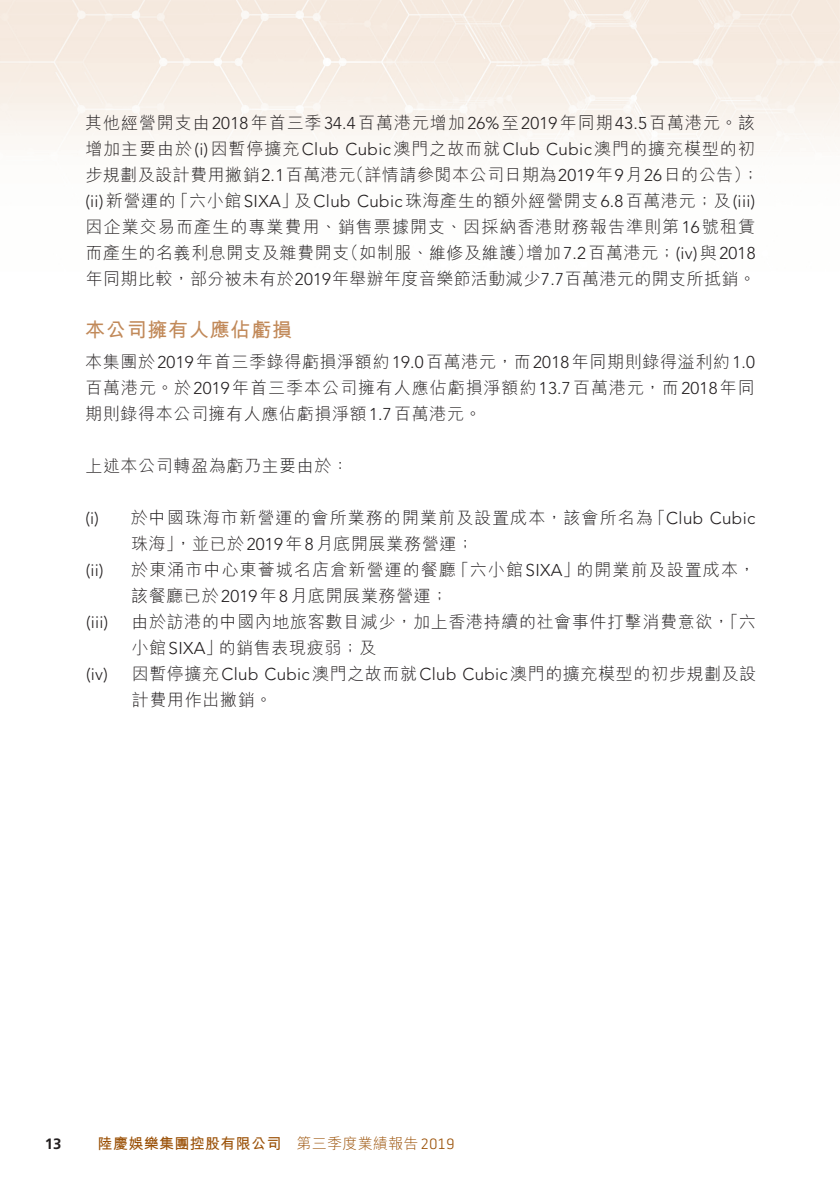
<style>
.page{position:relative;width:840px;height:1191px;background:#fff}
.page>*{position:absolute;margin:0;border:0;box-sizing:border-box;transform-origin:0 0}
.t1{font:700 20px "M Hei HK";letter-spacing:.04em;color:#c18959}
.t2{font:300 17px/26px "M Hei HK";letter-spacing:.035em;color:#231f20}
.t3{font:300 17px/26px "M Hei HK";letter-spacing:.055em;color:#231f20;text-align:right}
.t4{font:300 17px "M Hei HK";letter-spacing:.065em;color:#231f20}
.t5{font:300 17px "Avenir LT Std";letter-spacing:.015em;color:#231f20}
.t6{font:300 17px "M Hei HK";letter-spacing:.06em;color:#231f20}
.t7{font:300 15px "M Hei HK";letter-spacing:.02em;color:#9a5006}
.t8{font:700 15px "M Hei HK";letter-spacing:.02em;color:#9a5006}
.t9{font:700 15px "Frutiger LT Std";color:#231f20}
.s1{font-family:"Avenir LT Std"}
.s2{font-family:"M Hei HK"}
.s3{font-family:"Battersea"}
</style>
<div class="page">
<img style="left:0;top:0;width:839px;height:150px">
<p class="t3" style="left:85px;top:109px;width:675px">其他經營開支由<span class="s1">2018</span>年首三季<span class="s1">34.4</span>百萬港元增加<span class="s1">26%</span>至<span class="s1">2019</span>年同期<span class="s1">43.5</span>百萬港元。該增加主要由於 <span class="s1">)i(</span> 因暫停擴充<span class="s1">Club Cubic</span>澳門之故而就<span class="s1">Club Cubic</span>澳門的擴充模型的初（詳情請參閱本公司日期為<span class="s1">2019</span>年<span class="s1">9</span>月<span class="s1">26</span>日的公告 ;(</p>
<p class="t2" style="left:294px;top:161px;width:462px;text-indent:-209px">步規劃及設計費用撇銷<span class="s1">2.1</span>百萬港元<br>及<span class="s1">Club Cubic</span>珠海產生的額外經營開支<span class="s1">6.8</span>百萬港元；及<span class="s1">(iii(</span></p>
<p class="t5" style="left:85px;top:191px;width:92px">)i i( <span class="s2">新營運的</span></p>
<p class="t4" style="left:86px;top:218px;width:670px">因企業交易而產生的專業費用、銷售票據開支、因採納香港財務報告準則第<span class="s1">16</span>號租賃</p>
<p class="t5" style="left:526px;top:243px;width:231px"><span class="s2">增加</span>7.2<span class="s2">百萬港元；</span>(iv <span class="s2">與</span>) 2018</p>
<p class="t2" style="left:172px;top:187px;width:128px">「六小館<span class="s1">SIXA</span>」</p>
<p class="t2" style="left:342px;top:239px;width:193px">（如制服、維修及維護）</p>
<p class="t2" style="left:85px;top:239px;width:671px">而產生的名義利息開支及雜費開支<br>年同期比較，部分被未有於<span class="s1">2019</span>年舉辦年度音樂節活動減少<span class="s1">7.7</span>百萬港元的開支所抵銷。</p>
<p class="t1" style="left:85px;top:315px;width:208px">本公司擁有人應佔虧損</p>
<p class="t2" style="left:85px;top:349px;width:671px;text-align:justify">本集團於<span class="s1">2019</span>年首三季錄得虧損淨額約<span class="s1">19.0</span>百萬港元，而<span class="s1">2018</span>年同期則錄得溢利約<span class="s1">1.0</span>百萬港元。於<span class="s1">2019</span>年首三季本公司擁有人應佔虧損淨額約<span class="s1">13.7</span>百萬港元，而<span class="s1">2018</span>年同期則錄得本公司擁有人應佔虧損淨額<span class="s1">1.7</span>百萬港元。</p>
<p class="t2" style="left:85px;top:453px;width:265px">上述本公司轉盈為虧乃主要由於：</p>
<p class="t5" style="left:648px;top:508px;width:108px"><span class="s2">「</span>Club Cubic</p>
<p class="t6" style="left:131px;top:509px;width:523px">於中國珠海市新營運的會所業務的開業前及設置成本，該會所名為</p>
<p class="t5" style="left:85px;top:508px;width:15px">)i(</p>
<p class="t5" style="left:86px;top:560px;width:19px">)i i(</p>
<p class="t5" style="left:86px;top:612px;width:24px">(iii)</p>
<p class="t5" style="left:86px;top:664px;width:23px">i v( )</p>
<p class="t2" style="left:131px;top:531px;width:344px">珠海，」並已於<span class="s1">2019</span>年<span class="s1">8</span>月底開展業務營運;</p>
<p class="t4" style="left:131px;top:561px;width:326px">於東涌市中心東薈城名店倉新營運的餐廳</p>
<p class="t2" style="left:452px;top:557px;width:129px">「六小館<span class="s1">SIXA</span>」</p>
<p class="t4" style="left:576px;top:561px;width:180px">的開業前及設置成本，</p>
<p class="t2" style="left:131px;top:583px;width:625px">該餐廳已於<span class="s1">2019</span>年<span class="s1">8</span>月底開展業務營運;<br>由於訪港的中國內地旅客數目減少，加上香港持續的社會事件打擊消費意欲「，六</p>
<p class="t2" style="left:218px;top:635px;width:159px">的銷售表現疲弱；及</p>
<p class="t5" style="left:131px;top:638px;width:93px"><span class="s2">小館</span>SIXA<span class="s2">」</span></p>
<p class="t2" style="left:132px;top:661px;width:625px">因暫停擴充<span class="s1">Club Cubic</span>澳門之故而就<span class="s1">Club Cubic</span>澳門的擴充模型的初步規劃及設</p>
<p class="t2" style="left:132px;top:687px;width:141px">計費用作出撇銷。</p>
<p class="t9" style="left:45px;top:1135px;width:18px">13</p>
<p class="t8" style="left:98px;top:1133px;width:185px">陸慶娛樂集團控股有限公司</p>
<p class="t7" style="left:296px;top:1136px;width:160px">第三季度業績報告<span class="s3">2019</span></p>
</div>
